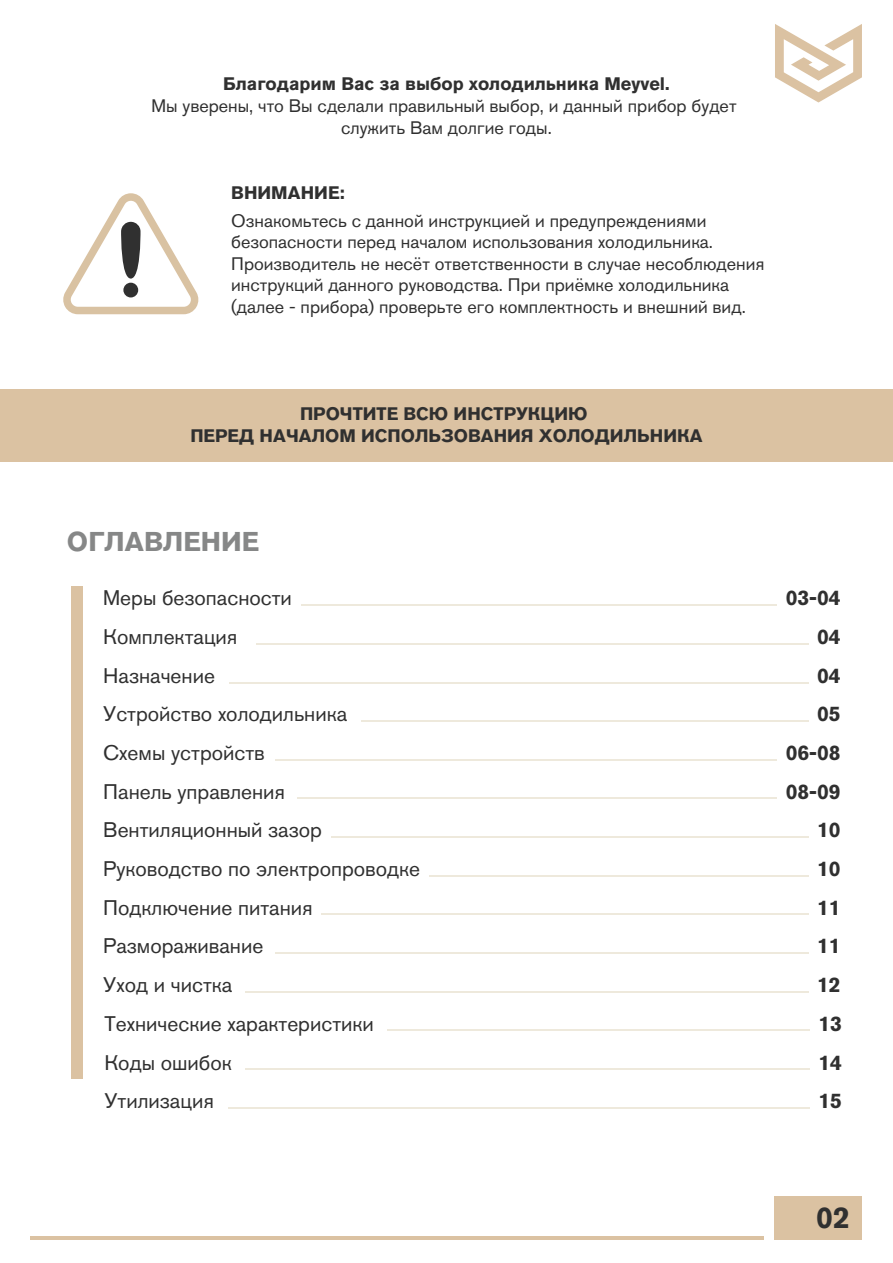
<style>
.page{position:relative;width:893px;height:1263px;background:#fff}
.page>*{position:absolute;margin:0;border:0;box-sizing:border-box;transform-origin:0 0}
.t1{font:700 30px "Akzidenz Grotesk Pro";color:#303030}
.t2{font:700 27px "Akzidenz Grotesk Pro";color:#868787}
.t3{font:21px/38.7px "Akzidenz Grotesk Pro";color:#303030}
.t4{font:700 21px/38.7px "Akzidenz Grotesk Pro";color:#303030;text-align:right}
.t5{font:18px/21.6px "Akzidenz Grotesk Pro";color:#303030;text-align:center}
.t6{font:700 18px/21.6px "Akzidenz Grotesk Pro";color:#303030;text-align:center}
</style>
<div class="page">
<div style="left:0;top:389px;width:893px;height:73px;background:#dbc2a2"></div>
<svg style="left:775px;top:24px;width:87px;height:78px"></svg>
<hr style="left:31px;top:1236px;width:733px;height:3px;background:#dbc2a2">
<div style="left:774px;top:1196px;width:88px;height:43px;background:#dbc2a2"></div>
<svg style="left:63px;top:193px;width:136px;height:121px"></svg>
<div style="left:123px;top:283px;width:15px;height:14px;background:#303030;border-radius:50%"></div>
<div style="left:121px;top:222px;width:20px;height:57px;background:#303030;border-radius:10px"></div>
<div style="left:71px;top:586px;width:12px;height:493px;background:#dbc2a2"></div>
<hr style="left:301px;top:604px;width:476px;height:2px;background:#eee9dc">
<hr style="left:256px;top:643px;width:553px;height:2px;background:#eee9dc">
<hr style="left:229px;top:682px;width:580px;height:1px;background:#eee9dc">
<hr style="left:361px;top:720px;width:448px;height:2px;background:#eee9dc">
<hr style="left:275px;top:759px;width:502px;height:2px;background:#eee9dc">
<hr style="left:298px;top:798px;width:479px;height:1px;background:#eee9dc">
<hr style="left:332px;top:836px;width:477px;height:2px;background:#eee9dc">
<hr style="left:429px;top:875px;width:380px;height:1px;background:#eee9dc">
<hr style="left:321px;top:914px;width:488px;height:1px;background:#eee9dc">
<hr style="left:275px;top:952px;width:534px;height:2px;background:#eee9dc">
<hr style="left:245px;top:991px;width:564px;height:1px;background:#eee9dc">
<hr style="left:387px;top:1030px;width:423px;height:1px;background:#eee9dc">
<hr style="left:245px;top:1068px;width:565px;height:2px;background:#eee9dc">
<hr style="left:228px;top:1107px;width:582px;height:1px;background:#eee9dc">
<p class="t6" style="left:223px;top:73px;width:448px">Благодарим Вас за выбор холодильника Meyvel.</p>
<p class="t5" style="left:152px;top:95px;width:586px">Мы уверены, что Вы сделали правильный выбор, и данный прибор будет служить Вам долгие годы.</p>
<p class="t6" style="left:231px;top:182px;width:115px">ВНИМАНИЕ:</p>
<p class="t5" style="left:231px;top:209px;width:535px;text-align:left">Ознакомьтесь с данной инструкцией и предупреждениями безопасности перед началом использования холодильника.<br>Производитель не несёт ответственности в случае несоблюдения инструкций данного руководства. При приёмке холодильника (далее - прибора) проверьте его комплектность и внешний вид.</p>
<p class="t6" style="left:190px;top:403px;width:514px">ПРОЧТИТЕ ВСЮ ИНСТРУКЦИЮ<br>ПЕРЕД НАЧАЛОМ ИСПОЛЬЗОВАНИЯ ХОЛОДИЛЬНИКА</p>
<h2 class="t2" style="left:67px;top:524px;width:194px">ОГЛАВЛЕНИЕ</h2>
<p class="t3" style="left:103px;top:578px;width:318px">Меры безопасности<br>Комплектация<br>Назначение<br>Устройство холодильника<br>Схемы устройств<br>Панель управления<br>Вентиляционный зазор<br>Руководство по электропроводке<br>Подключение питания<br>Размораживание<br>Уход и чистка</p>
<p class="t4" style="left:786px;top:578px;width:57px">03-04<br>04<br>04<br>05<br>06-08<br>08-09<br>10<br>10<br>11<br>11<br>12</p>
<p class="t3" style="left:104px;top:1004px;width:271px">Технические характеристики</p>
<p class="t4" style="left:818px;top:1004px;width:25px">13</p>
<p class="t3" style="left:104px;top:1043px;width:129px">Коды ошибок</p>
<p class="t4" style="left:818px;top:1042px;width:25px">14</p>
<p class="t3" style="left:104px;top:1081px;width:111px">Утилизация</p>
<p class="t4" style="left:818px;top:1081px;width:25px">15</p>
<h1 class="t1" style="left:816px;top:1198px;width:35px">02</h1>
</div>
